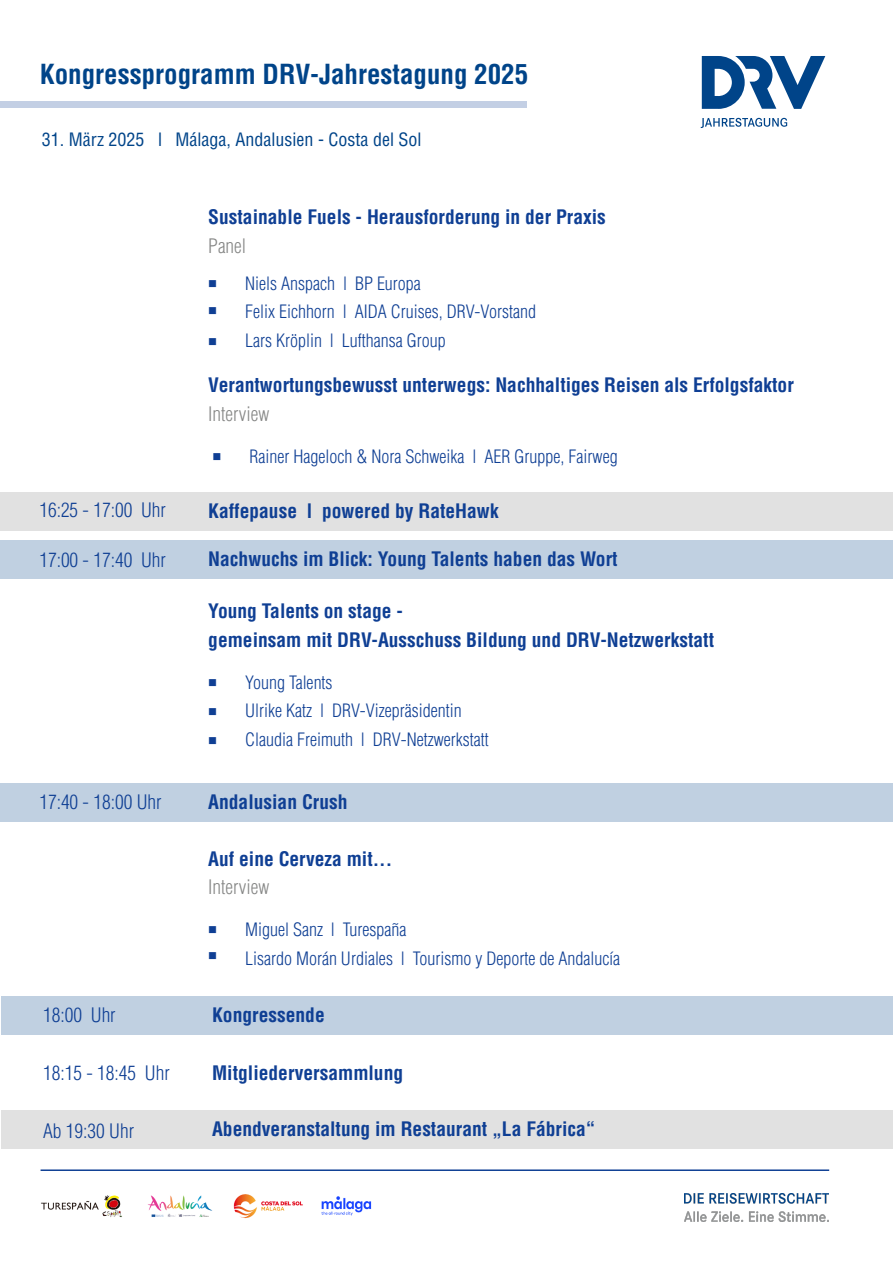
<style>
.page{position:relative;width:893px;height:1263px;background:#fff}
.page>*{position:absolute;margin:0;border:0;box-sizing:border-box;transform-origin:0 0}
.t1{font:700 condensed 27px "Helvetica";color:#004489}
.t2{font:700 condensed 19.5px/28.5px "Helvetica";color:#0f3f94}
.t3{font:300 condensed 19.5px "Helvetica";color:#0f3f94}
.t4{font:300 condensed 19.5px "Helvetica";color:#868786}
.t5{font:300 condensed 18px/28.5px "Helvetica";color:#0f3f94}
.t6{font:condensed 18px "Helvetica";color:#004489}
.t7{font:12px "Wingdings";color:#0f3f94}
</style>
<div class="page">
<div style="left:0;top:101px;width:527px;height:7px;background:#c3cfe4"></div>
<div style="left:0;top:783px;width:893px;height:39px;background:#c0d0e1"></div>
<div style="left:0;top:540px;width:893px;height:38px;background:#c0d0e1"></div>
<div style="left:0;top:492px;width:893px;height:39px;background:#e1e1e1"></div>
<img style="left:685px;top:1193px;width:144px;height:28px">
<svg style="left:702px;top:56px;width:123px;height:53px"></svg>
<svg style="left:701px;top:118px;width:86px;height:10px"></svg>
<img style="left:41px;top:1194px;width:331px;height:25px">
<hr style="left:41px;top:1169px;width:788px;height:2px;background:#0f3f94">
<div style="left:1px;top:996px;width:892px;height:39px;background:#c0d0e1"></div>
<div style="left:1px;top:1111px;width:892px;height:38px;background:#e1e1e1"></div>
<h1 class="t1" style="left:40px;top:57px;width:490px">Kongressprogramm DRV-Jahrestagung 2025</h1>
<p class="t6" style="left:42px;top:128px;width:381px">31. März 2025 l Málaga, Andalusien - Costa del Sol</p>
<p class="t2" style="left:208px;top:203px;width:399px">Sustainable Fuels - Herausforderung in der Praxis</p>
<p class="t4" style="left:208px;top:234px;width:39px">Panel</p>
<p class="t7" style="left:208px;top:277px;width:10px">■</p>
<p class="t7" style="left:208px;top:304px;width:10px">■</p>
<p class="t7" style="left:208px;top:335px;width:10px">■</p>
<p class="t5" style="left:245px;top:269px;width:293px">Niels Anspach l BP Europa<br>Felix Eichhorn l AIDA Cruises, DRV-Vorstand<br>Lars Kröplin l Lufthansa Group</p>
<p class="t2" style="left:208px;top:371px;width:587px">Verantwortungsbewusst unterwegs: Nachhaltiges Reisen als Erfolgsfaktor</p>
<p class="t4" style="left:208px;top:401px;width:63px">Interview</p>
<p class="t5" style="left:213px;top:442px;width:406px">■ Rainer Hageloch &amp; Nora Schweika l AER Gruppe, Fairweg</p>
<p class="t3" style="left:39px;top:498px;width:128px">16:25 - 17:00 Uhr</p>
<p class="t2" style="left:208px;top:496px;width:292px">Kaffepause l powered by RateHawk</p>
<p class="t3" style="left:39px;top:548px;width:128px">17:00 - 17:40 Uhr</p>
<p class="t2" style="left:208px;top:544px;width:411px">Nachwuchs im Blick: Young Talents haben das Wort</p>
<p class="t2" style="left:208px;top:597px;width:507px">Young Talents on stage -<br>gemeinsam mit DRV-Ausschuss Bildung und DRV-Netzwerkstatt</p>
<p class="t7" style="left:208px;top:676px;width:10px">■</p>
<p class="t7" style="left:208px;top:705px;width:10px">■</p>
<p class="t7" style="left:208px;top:734px;width:10px">■</p>
<p class="t5" style="left:245px;top:668px;width:245px">Young Talents<br>Ulrike Katz l DRV-Vizepräsidentin<br>Claudia Freimuth l DRV-Netzwerkstatt</p>
<p class="t3" style="left:39px;top:790px;width:124px">17:40 - 18:00 Uhr</p>
<p class="t2" style="left:208px;top:787px;width:141px">Andalusian Crush</p>
<p class="t2" style="left:208px;top:844px;width:185px">Auf eine Cerveza mit...</p>
<p class="t4" style="left:208px;top:875px;width:63px">Interview</p>
<p class="t5" style="left:245px;top:915px;width:377px">Miguel Sanz l Turespaña<br>Lisardo Morán Urdiales l Tourismo y Deporte de Andalucía</p>
<p class="t3" style="left:43px;top:1003px;width:74px">18:00 Uhr</p>
<p class="t2" style="left:212px;top:1000px;width:114px">Kongressende</p>
<p class="t3" style="left:43px;top:1060px;width:128px">18:15 - 18:45 Uhr</p>
<p class="t3" style="left:43px;top:1119px;width:92px">Ab 19:30 Uhr</p>
<p class="t2" style="left:212px;top:1058px;width:193px">Mitgliederversammlung</p>
<p class="t2" style="left:212px;top:1115px;width:385px">Abendveranstaltung im Restaurant „La Fábrica“</p>
</div>
